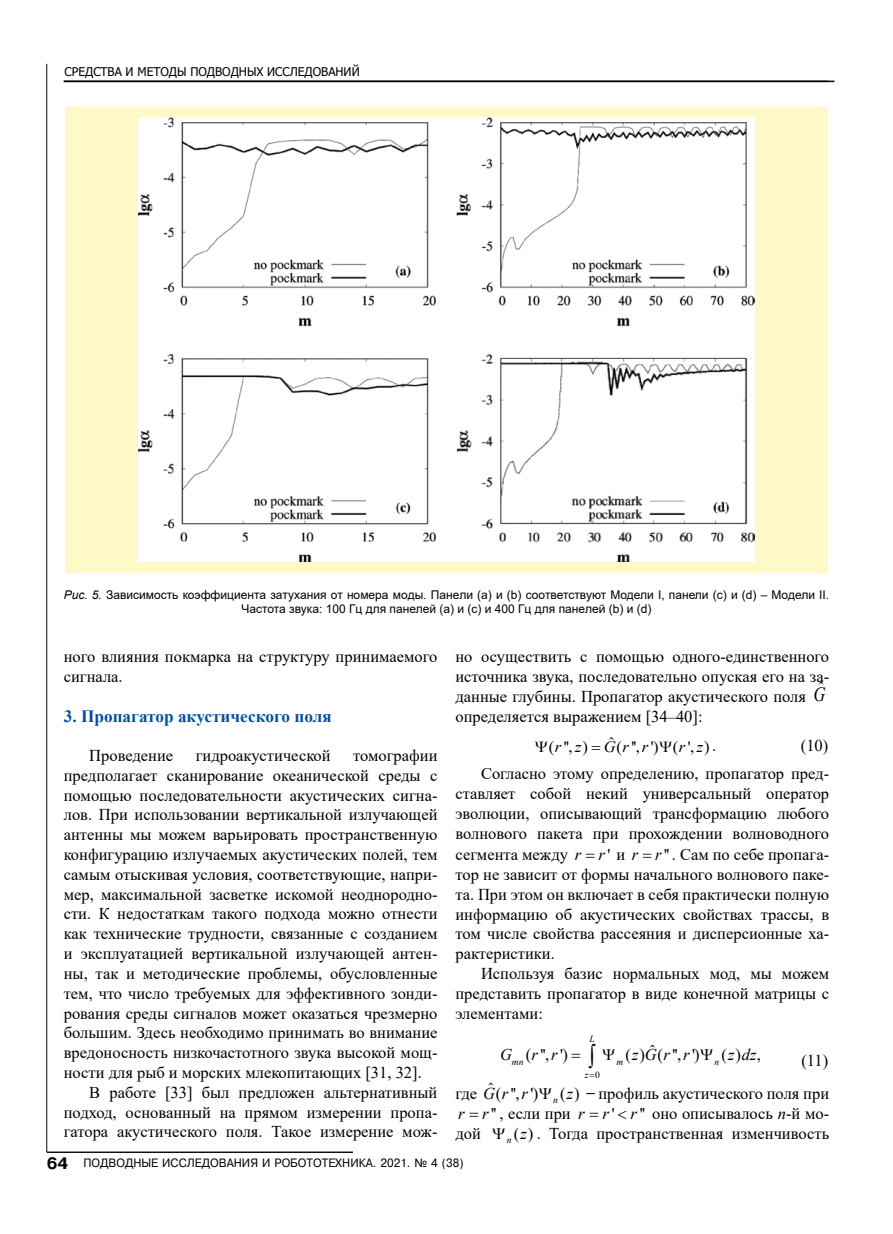
<style>
.page{position:relative;width:893px;height:1234px;background:#fff}
.page>*{position:absolute;margin:0;border:0;box-sizing:border-box;transform-origin:0 0}
.t1{font:700 17.25px "Times New Roman";color:#004f9f}
.t2{font:16.5px/19.8px "Times New Roman";color:#000}
.t3{font:italic 16.5px "Times New Roman";color:#000}
.t4{font:16.35px "Times New Roman";color:#000}
.t5{font:italic 16.35px "Times New Roman";letter-spacing:.39em;color:#000}
.t6{font:16.2px "Times New Roman";color:#000}
.t7{font:15.75px "Times New Roman";color:#000;scale:1.04 1}
.t8{font:italic 15.75px "Times New Roman";color:#000;scale:1.04 1}
.t9{font:12px/14.1px "Arial";color:#000;text-align:center}
.t10{font:12px "Pragmatica Cyrillic";color:#000;scale:.95 1}
.t11{font:12px "Tahoma";color:#000}
.t12{font:italic 9.6px "Times New Roman";color:#000}
.t13{font:italic 9.45px "Times New Roman";color:#000}
.t14{font:9.45px "Times New Roman";color:#000}
.s1{font-style:italic}
.s2{font-style:italic;font-size:20.1px}
.s3{font-size:16.5px}
.s4{font-style:italic;font-size:16.2px}
.s5{font-family:"Pragmatica CTT";font-weight:700;font-size:16.5px}
</style>
<div class="page">
<hr style="left:47px;top:64px;width:1px;height:1087px;background:#000">
<hr style="left:47px;top:1151px;width:306px;height:1px;background:#000">
<hr style="left:64px;top:81px;width:770px;height:1px;background:#000">
<div style="left:65px;top:107px;width:763px;height:465px;background:#fff9c7"></div>
<img style="left:139px;top:118px;width:615px;height:443px">
<p class="t11" style="left:65px;top:64px;width:297px">СРЕДСТВА И МЕТОДЫ ПОДВОДНЫХ ИССЛЕДОВАНИЙ</p>
<p class="t9" style="left:64px;top:587px;width:767px"><span class="s1">Рис. 5.</span> Зависимость коэффициента затухания от номера моды. Панели (a) и (b) соответствуют Модели I, панели (c) и (d) – Модели II.<br>Частота звука: 100 Гц для панелей (a) и (c) и 400 Гц для панелей (b) и (d)</p>
<p class="t2" style="left:455px;top:646px;width:375px">но осуществить с помощью одного-единственного источника звука, последовательно опуская его на за&shy;данные глубины. Пропагатор акустического поля <span class="s2">G</span><sup>ˆ </sup>определяется выражением [34–40]:</p>
<p class="t7" style="left:609px;top:731px;width:7px">ˆ</p>
<p class="t7" style="left:549px;top:735px;width:39px">( '', )</p>
<p class="t2" style="left:64px;top:646px;width:375px">ного влияния покмарка на структуру принимаемого сигнала.</p>
<p class="t1" style="left:64px;top:703px;width:269px">3. Пропагатор акустического поля</p>
<p class="t2" style="left:89px;top:744px;width:85px">Проведение</p>
<p class="t2" style="left:196px;top:744px;width:136px">гидроакустической</p>
<p class="t2" style="left:353px;top:744px;width:86px">томографии</p>
<p class="t2" style="left:64px;top:764px;width:375px">предполагает сканирование океанической среды с</p>
<p class="t2" style="left:64px;top:784px;width:375px">помощью последовательности акустических сигна-</p>
<p class="t2" style="left:64px;top:804px;width:375px">лов. При использовании вертикальной излучающей</p>
<p class="t2" style="left:64px;top:824px;width:375px">антенны мы можем варьировать пространственную</p>
<p class="t2" style="left:64px;top:843px;width:375px">конфигурацию излучаемых акустических полей, тем</p>
<p class="t2" style="left:64px;top:863px;width:375px">самым отыскивая условия, соответствующие, напри-</p>
<p class="t2" style="left:64px;top:883px;width:375px">мер, максимальной засветке искомой неоднородно-</p>
<p class="t2" style="left:64px;top:903px;width:375px">сти. К недостаткам такого подхода можно отнести</p>
<p class="t2" style="left:64px;top:923px;width:375px">как технические трудности, связанные с созданием</p>
<p class="t2" style="left:64px;top:942px;width:375px">и эксплуатацией вертикальной излучающей антен-</p>
<p class="t2" style="left:64px;top:962px;width:375px">ны, так и методические проблемы, обусловленные</p>
<p class="t2" style="left:64px;top:982px;width:375px">тем, что число требуемых для эффективного зонди-</p>
<p class="t2" style="left:64px;top:1002px;width:375px">рования среды сигналов может оказаться чрезмерно</p>
<p class="t2" style="left:64px;top:1022px;width:375px">большим. Здесь необходимо принимать во внимание</p>
<p class="t2" style="left:64px;top:1041px;width:375px">вредоносность низкочастотного звука высокой мощ-</p>
<p class="t2" style="left:64px;top:1061px;width:360px">ности для рыб и морских млекопитающих [31, 32].</p>
<p class="t2" style="left:89px;top:1081px;width:350px">В работе [33] был предложен альтернативный</p>
<p class="t2" style="left:64px;top:1101px;width:375px">подход, основанный на прямом измерении пропа-</p>
<p class="t2" style="left:64px;top:1121px;width:375px">гатора акустического поля. Такое измерение мож-</p>
<p class="t2" style="left:481px;top:730px;width:350px;line-height:28.3px;text-align:right">(10)<br>Согласно этому определению, пропагатор пред-</p>
<p class="t2" style="left:455px;top:783px;width:375px;text-align:justify">ставляет собой некий универсальный оператор эволюции, описывающий трансформацию любого волнового пакета при прохождении волноводного</p>
<p class="t2" style="left:455px;top:844px;width:375px;text-align:justify">сегмента между <span class="s1">r r</span> ' и <span class="s1">r r</span> '' . Сам по себе пропага&shy;тор не зависит от формы начального волнового паке&shy;та. При этом он включает в себя практически полную информацию об акустических свойствах трассы, в том числе свойства рассеяния и дисперсионные ха&shy;рактеристики.</p>
<p class="t2" style="left:455px;top:962px;width:375px;text-align:justify;text-indent:26px">Используя базис нормальных мод, мы можем представить пропагатор в виде конечной матрицы с элементами:</p>
<p class="t7" style="left:616px;top:735px;width:97px">('', ') (',)<span class="s1">z</span><span class="s3">.</span></p>
<p class="t8" style="left:555px;top:736px;width:27px">r z</p>
<p class="t8" style="left:604px;top:736px;width:44px">Gr r</p>
<p class="t8" style="left:679px;top:736px;width:8px">r</p>
<p class="t13" style="left:590px;top:1031px;width:7px">L</p>
<p class="t4" style="left:650px;top:1038px;width:7px">ˆ</p>
<p class="t4" style="left:526px;top:1043px;width:44px">( '', ')</p>
<p class="t4" style="left:625px;top:1043px;width:76px">() ('', ')</p>
<p class="t4" style="left:721px;top:1043px;width:41px">() ,</p>
<p class="t5" style="left:500px;top:1043px;width:59px">G rr</p>
<p class="t5" style="left:632px;top:1043px;width:59px">zGr r</p>
<p class="t5" style="left:728px;top:1043px;width:30px">z dz</p>
<p class="t13" style="left:512px;top:1054px;width:13px">mn</p>
<p class="t13" style="left:714px;top:1054px;width:6px">n</p>
<p class="t2" style="left:801px;top:1050px;width:28px">(11)</p>
<p class="t2" style="left:455px;top:1082px;width:84px">где ˆ( '', ')</p>
<p class="t2" style="left:560px;top:1082px;width:21px">( )</p>
<p class="t13" style="left:616px;top:1054px;width:8px">m</p>
<p class="t14" style="left:595px;top:1067px;width:6px">0</p>
<p class="t13" style="left:585px;top:1068px;width:5px">z</p>
<p class="t2" style="left:458px;top:1082px;width:372px;text-indent:133px">̶профиль акустического поля при <span class="s1">r r</span> '' , если при <span class="s1">r r</span> '</p>
<p class="t3" style="left:483px;top:1081px;width:46px">Gr r</p>
<p class="t3" style="left:567px;top:1081px;width:8px">z</p>
<p class="t12" style="left:553px;top:1092px;width:6px">n</p>
<p class="t2" style="left:631px;top:1102px;width:200px"><span class="s1">r</span> '' оно описывалось <span class="s1">n</span>-й мо-</p>
<p class="t2" style="left:455px;top:1122px;width:27px">дой</p>
<p class="t6" style="left:514px;top:1121px;width:21px">( )</p>
<p class="t2" style="left:507px;top:1122px;width:324px"><sub>n</sub> <span class="s4">z</span> . Тогда пространственная изменчивость</p>
<p class="t10" style="left:47px;top:1156px;width:440px"><span class="s5">64</span> ПОДВОДНЫЕ ИССЛЕДОВАНИЯ И РОБОТОТЕХНИКА. 2021. ¹ 4 (38)</p>
</div>
